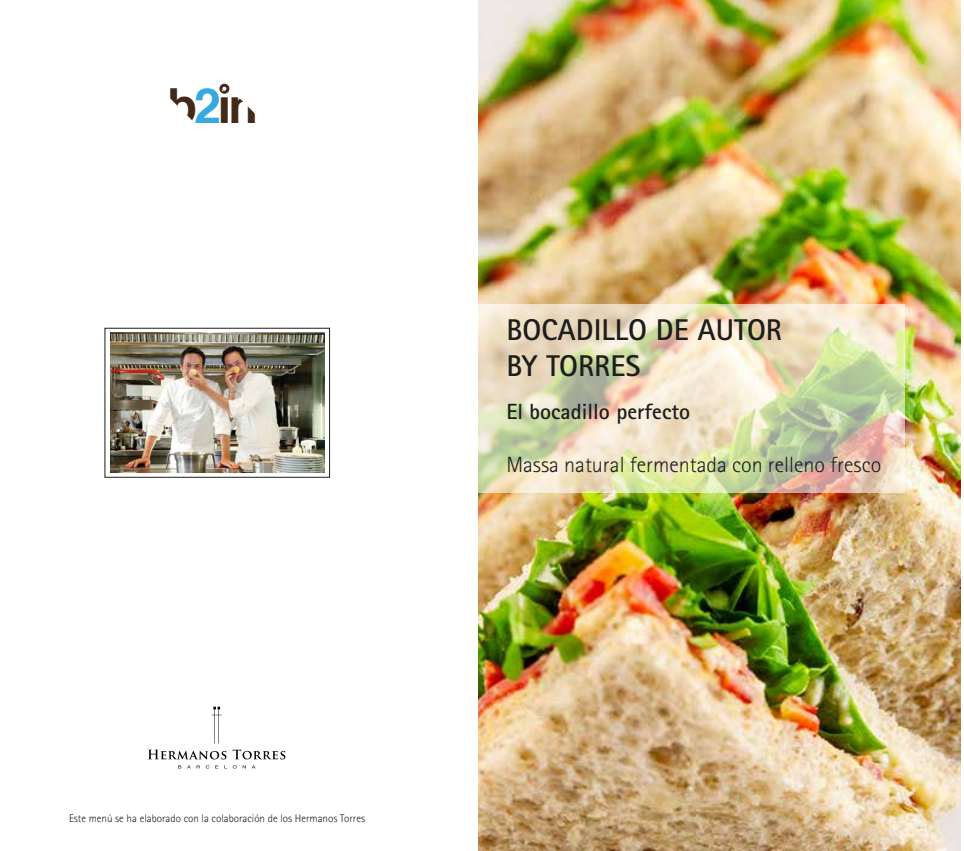
<style>
.page{position:relative;width:964px;height:851px;background:#fff}
.page>*{position:absolute;margin:0;border:0;box-sizing:border-box;transform-origin:0 0}
.t1{font:700 48.3px "Helvetica";color:#432918}
.t2{font:700 30px/36px "Rotis Sans Serif";color:#1d1d1b}
.t3{font:300 22px "Rotis Sans Serif";color:#1d1d1b}
.t4{font:700 22px "Rotis Sans Serif";color:#1d1d1b}
.t5{font:300 11px "Rotis Sans Serif";color:#1d1d1b}
.s1{color:#36a9e1}
</style>
<div class="page">
<img style="left:478px;top:0;width:482px;height:850px">
<svg style="left:478px;top:304px;width:427px;height:188px;background:#e0dab8"></svg>
<div style="left:105px;top:328px;width:225px;height:149px;border:1px solid #1d1d1b"></div>
<img style="left:110px;top:332px;width:214px;height:140px">
<svg style="left:212px;top:706px;width:10px;height:37px"></svg>
<svg style="left:148px;top:749px;width:78px;height:10px"></svg>
<svg style="left:233px;top:749px;width:52px;height:10px"></svg>
<div style="left:220px;top:84px;width:9px;height:9px;border:1px solid #442a19;border-radius:50%"></div>
<svg style="left:222px;top:86px;width:5px;height:5px"></svg>
<h1 class="t1" style="left:167px;top:67px;width:92px">b<span class="s1">2</span>in</h1>
<p class="t5" style="left:69px;top:811px;width:298px">Este menú se ha elaborado con la colaboración de los Hermanos Torres</p>
<h2 class="t2" style="left:506px;top:311px;width:277px">BOCADILLO DE AUTOR<br>BY TORRES</h2>
<h3 class="t4" style="left:506px;top:398px;width:185px">El bocadillo perfecto</h3>
<h3 class="t3" style="left:506px;top:452px;width:376px">Massa natural fermentada con relleno fresco</h3>
</div>
